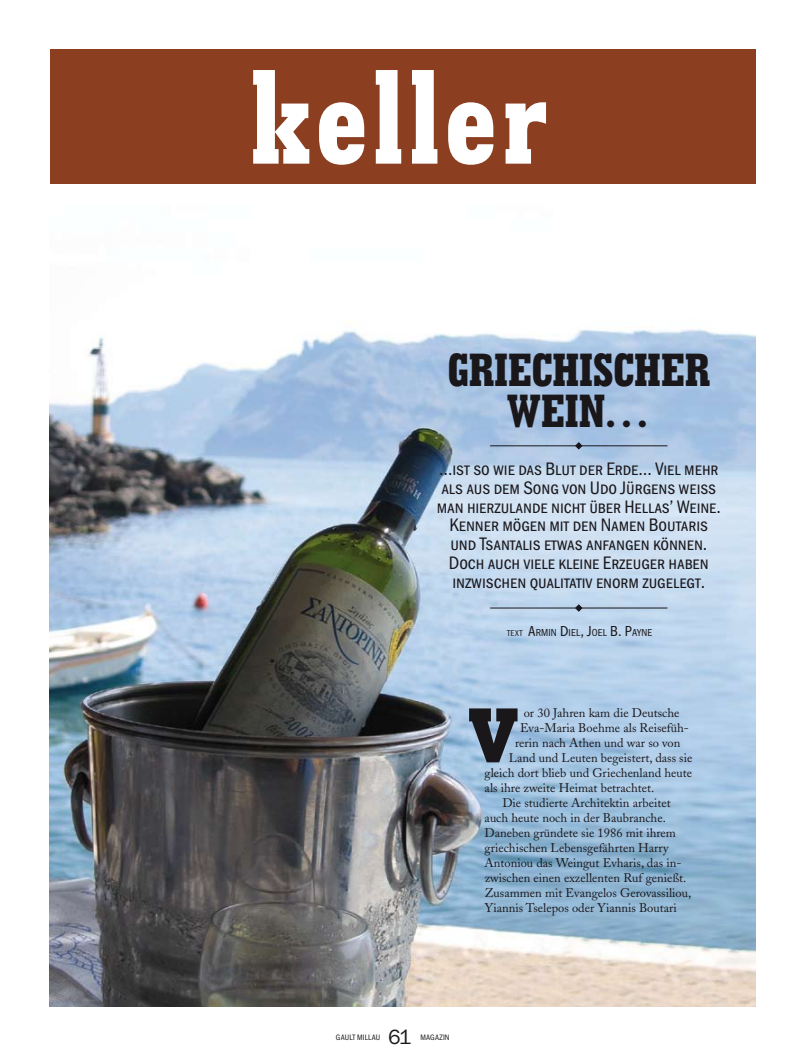
<style>
.page{position:relative;width:798px;height:1056px;background:#fff}
.page>*{position:absolute;margin:0;border:0;box-sizing:border-box;transform-origin:0 0}
.t1{font:137.5px "Geometric Slab 703 BT Xtra Bold Cond";color:#fff}
.t2{font:122.5px "Geometric Slab 703 BT Xtra Bold Cond";color:#1a171b}
.t3{font:47.5px/41.2px "Geometric Slab 703 BT Xtra Bold Cond";color:#1a171b;text-align:center}
.t4{font:21.25px "Franklin Gothic";color:#1a171b}
.t5{font:18.75px/18.8px "Franklin Gothic Cond Sm Caps";letter-spacing:-.005em;color:#1a171b;text-align:center}
.t6{font:12.5px "Adobe Caslon";color:#1a171b}
.t7{font:10.5px "Franklin Gothic Cond Sm Caps";letter-spacing:.015em;color:#1a171b}
.t8{font:8.12px "Franklin Gothic Cond Sm Caps";letter-spacing:.02em;color:#1a171b}
.s1{font-size:8.75px}
.s2{font-size:15px}
</style>
<div class="page">
<img style="left:50px;top:327px;width:705px;height:679px">
<div style="left:50px;top:50px;width:705px;height:134px;background:#8c3f20"></div>
<hr style="left:490px;top:445px;width:177px;height:1px;background:#1a171b">
<svg style="left:574px;top:441px;width:9px;height:9px"></svg>
<hr style="left:490px;top:608px;width:177px;height:1px;background:#1a171b">
<svg style="left:574px;top:603px;width:9px;height:10px"></svg>
<h1 class="t1" style="left:251px;top:29px;width:297px">KELLER</h1>
<h3 class="t3" style="left:447px;top:347px;width:263px">GRIECHISCHER<br>WEIN…</h3>
<p class="t5" style="left:436px;top:460px;width:286px">…ist so wie das Blut der Erde… Viel mehr als aus dem Song von U do Jürgens weiss man hierzulande nicht über Hellas’ Weine.<br>Kenner mögen mit den Namen Boutaris und Tsantalis etwas anfangen können.<br>Doch auch viele kleine Erzeuger haben inzwischen qualitativ enorm zugelegt.</p>
<p class="t7" style="left:507px;top:627px;width:147px"><span class="s1">Text</span> <span class="s2">A</span>RMIN <span class="s2">D</span>IEL<span class="s2">, J</span>OEL <span class="s2">B. P</span>AYNE</p>
<p class="t6" style="left:523px;top:705px;width:157px">or 30 Jahren kam die Deutsche</p>
<p class="t6" style="left:520px;top:720px;width:170px">Eva-Maria Boehme als Reisefüh-</p>
<p class="t6" style="left:515px;top:735px;width:167px">rerin nach Athen und war so von</p>
<p class="t6" style="left:508px;top:750px;width:185px">Land und Leuten begeistert, dass sie</p>
<p class="t6" style="left:484px;top:765px;width:209px">gleich dort blieb und Griechenland heute</p>
<p class="t6" style="left:484px;top:780px;width:171px">als ihre zweite Heimat betrachtet.</p>
<p class="t6" style="left:502px;top:795px;width:170px">Die studierte Architektin arbeitet</p>
<p class="t6" style="left:484px;top:810px;width:183px">auch heute noch in der Baubranche.</p>
<p class="t6" style="left:484px;top:825px;width:193px">Daneben gründete sie 1986 mit ihrem</p>
<p class="t6" style="left:484px;top:840px;width:185px">griechischen Lebensgefährten Harry</p>
<p class="t6" style="left:484px;top:855px;width:198px">Antoniou das Weingut Evharis, das in-</p>
<p class="t6" style="left:484px;top:870px;width:203px">zwischen einen exzellenten Ruf genießt.</p>
<p class="t6" style="left:484px;top:885px;width:208px">Zusammen mit Evangelos Gerovassiliou,</p>
<p class="t6" style="left:484px;top:900px;width:194px">Yiannis Tselepos oder Yiannis Boutari</p>
<h2 class="t2" style="left:467px;top:642px;width:53px">V</h2>
<p class="t8" style="left:336px;top:1032px;width:46px">Gault Millau</p>
<h3 class="t4" style="left:388px;top:1025px;width:25px">61</h3>
<p class="t8" style="left:420px;top:1032px;width:31px">Magazin</p>
</div>
